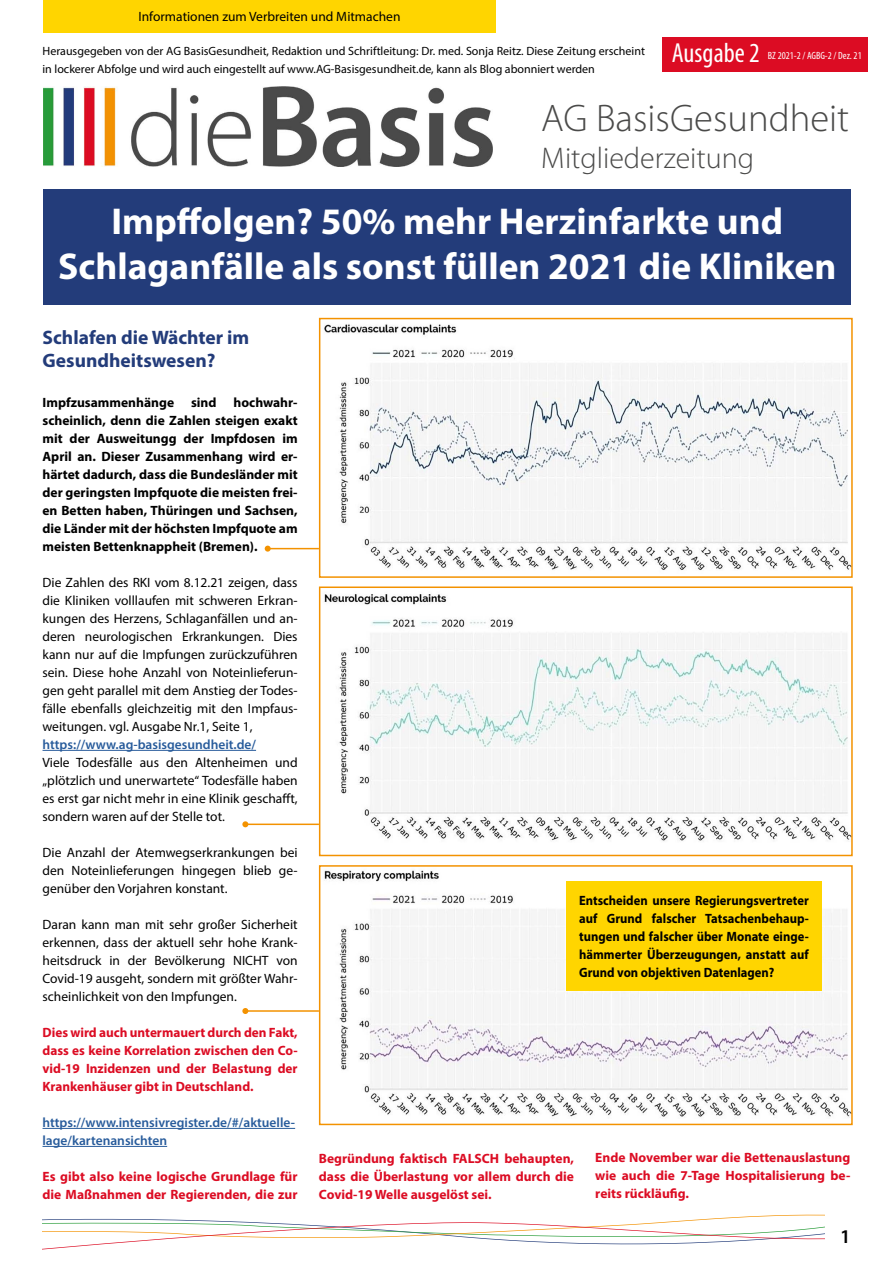
<style>
.page{position:relative;width:893px;height:1263px;background:#fff}
.page>*{position:absolute;margin:0;border:0;box-sizing:border-box;transform-origin:0 0}
.t1{font:300 38.7px "Myriad Pro";color:#4a4a49}
.t2{font:700 37.5px/45px "Myriad Pro";color:#fff;text-align:center}
.t3{font:300 30px "Myriad Pro";color:#4a4a49}
.t4{font:condensed 27.6px "Myriad Pro";color:#fff}
.t5{font:700 19.5px/22.5px "Myriad Pro";color:#233c7a}
.t6{font:600 19.5px "Myriad Pro";color:#000}
.t7{font:13.5px/18px "Myriad Pro";color:#000;text-align:justify}
.t8{font:700 13.5px/18px "Myriad Pro";color:#dc0c23;text-align:justify}
.t9{font:700 13.5px/18px "Myriad Pro";color:#000;text-align:justify}
.t10{font:700 13.5px/18px "Myriad Pro";color:#000;text-align:justify;scale:.93 1}
.t11{font:600 13.5px/18px "Myriad Pro";color:#275b9b}
.t12{font:12px/18px "Myriad Pro";color:#000}
.t13{font:condensed 10.5px "Myriad Pro";color:#fff}
</style>
<div class="page">
<div style="left:43px;top:189px;width:808px;height:116px;background:#233c7a"></div>
<img style="left:43px;top:86px;width:449px;height:80px">
<div style="left:43px;top:0;width:453px;height:32px;background:#ffd500"></div>
<div style="left:662px;top:38px;width:206px;height:34px;background:#dc0c23"></div>
<svg style="left:43px;top:1215px;width:782px;height:35px"></svg>
<hr style="left:43px;top:750px;width:213px;height:1px;background:#275b9b">
<hr style="left:43px;top:1128px;width:252px;height:1px;background:#275b9b">
<hr style="left:43px;top:1146px;width:124px;height:1px;background:#275b9b">
<img style="left:324px;top:594px;width:526px;height:247px">
<div style="left:319px;top:586px;width:534px;height:270px;border:2px solid #f39200"></div>
<img style="left:324px;top:324px;width:526px;height:246px">
<div style="left:319px;top:318px;width:534px;height:260px;border:2px solid #f39200"></div>
<img style="left:324px;top:870px;width:526px;height:248px">
<div style="left:319px;top:865px;width:534px;height:260px;border:2px solid #f39200"></div>
<hr style="left:268px;top:548px;width:51px;height:1px;background:#f39200">
<svg style="left:265px;top:546px;width:6px;height:6px"></svg>
<hr style="left:245px;top:1010px;width:74px;height:2px;background:#f39200">
<svg style="left:242px;top:1008px;width:6px;height:6px"></svg>
<hr style="left:245px;top:823px;width:74px;height:2px;background:#f39200">
<svg style="left:242px;top:821px;width:6px;height:6px"></svg>
<div style="left:566px;top:882px;width:255px;height:109px;background:#ffd500"></div>
<p class="t7" style="left:138px;top:7px;width:264px">Informationen zum Verbreiten und Mitmachen</p>
<p class="t12" style="left:43px;top:41px;width:604px">Herausgegeben von der AG BasisGesundheit, Redaktion und Schriftleitung: Dr. med. Sonja Reitz. Diese Zeitung erscheint in lockerer Abfolge und wird auch eingestellt auf www.AG-Basisgesundheit.de, kann als Blog abonniert werden</p>
<h3 class="t4" style="left:672px;top:37px;width:89px">Ausgabe 2</h3>
<p class="t13" style="left:768px;top:49px;width:95px">BZ 2021-2 / AGBG-2 / Dez. 21</p>
<h1 class="t1" style="left:541px;top:95px;width:309px">AG BasisGesundheit</h1>
<h3 class="t3" style="left:541px;top:140px;width:214px">Mitgliederzeitung</h3>
<h2 class="t2" style="left:58px;top:198px;width:780px">Impffolgen? 50% mehr Herzinfarkte und<br>Schlaganfälle als sonst füllen 2021 die Kliniken</h2>
<h3 class="t5" style="left:43px;top:326px;width:208px">Schlafen die Wächter im<br>Gesundheitswesen?</h3>
<p class="t9" style="left:43px;top:393px;width:133px">Impfzusammenhänge</p>
<p class="t9" style="left:191px;top:393px;width:27px">sind</p>
<p class="t9" style="left:43px;top:393px;width:257px;text-indent:191px">hochwahr&shy;scheinlich, denn die Zahlen steigen exakt mit der Ausweitungg der Impfdosen im April an. Dieser Zusammenhang wird er&shy;härtet dadurch, dass die Bundesländer mit der geringsten Impfquote die meisten frei&shy;en Betten haben, Thüringen und Sachsen, die Länder mit der höchsten Impfquote am meisten Bettenknappheit (Bremen).</p>
<p class="t7" style="left:43px;top:573px;width:257px">Die Zahlen des RKI vom 8.12.21 zeigen, dass die Kliniken volllaufen mit schweren Erkran&shy;kungen des Herzens, Schlaganfällen und an&shy;deren neurologischen Erkrankungen. Dies kann nur auf die Impfungen zurückzuführen sein. Diese hohe Anzahl von Noteinlieferun&shy;gen geht parallel mit dem Anstieg der Todes&shy;fälle ebenfalls gleichzeitig mit den Impfaus&shy;weitungen. vgl. Ausgabe Nr.1, Seite 1,</p>
<p class="t11" style="left:43px;top:735px;width:215px">https://www.ag-basisgesundheit.de/</p>
<p class="t7" style="left:43px;top:753px;width:257px">Viele Todesfälle aus den Altenheimen und „plötzlich und unerwartete“ Todesfälle haben es erst gar nicht mehr in eine Klinik geschafft, sondern waren auf der Stelle tot.</p>
<p class="t7" style="left:43px;top:843px;width:257px">Die Anzahl der Atemwegserkrankungen bei den Noteinlieferungen hingegen blieb ge&shy;genüber den Vorjahren konstant.</p>
<p class="t7" style="left:43px;top:915px;width:257px">Daran kann man mit sehr großer Sicherheit erkennen, dass der aktuell sehr hohe Krank&shy;heitsdruck in der Bevölkerung NICHT von Covid-19 ausgeht, sondern mit größter Wahr&shy;scheinlichkeit von den Impfungen.</p>
<p class="t8" style="left:43px;top:1023px;width:257px">Dies wird auch untermauert durch den Fakt, dass es keine Korrelation zwischen den Co&shy;vid-19 Inzidenzen und der Belastung der Krankenhäuser gibt in Deutschland.</p>
<p class="t11" style="left:43px;top:1113px;width:254px">https://www.intensivregister.de/#/aktuelle&shy;lage/kartenansichten</p>
<p class="t8" style="left:43px;top:1167px;width:257px">Es gibt also keine logische Grundlage für die Maßnahmen der Regierenden, die zur</p>
<p class="t10" style="left:579px;top:891px;width:248px">Entscheiden unsere Regierungsvertreter auf Grund falscher Tatsachenbehaup&shy;tungen und falscher über Monate einge&shy;hämmerter Überzeugungen, anstatt auf Grund von objektiven Datenlagen?</p>
<p class="t8" style="left:319px;top:1149px;width:257px">Begründung faktisch FALSCH behaupten, dass die Überlastung vor allem durch die Covid-19 Welle ausgelöst sei.</p>
<p class="t8" style="left:595px;top:1148px;width:257px">Ende November war die Bettenauslastung wie auch die 7-Tage Hospitalisierung be&shy;reits rückläufig.</p>
<h3 class="t6" style="left:840px;top:1224px;width:12px">1</h3>
</div>
